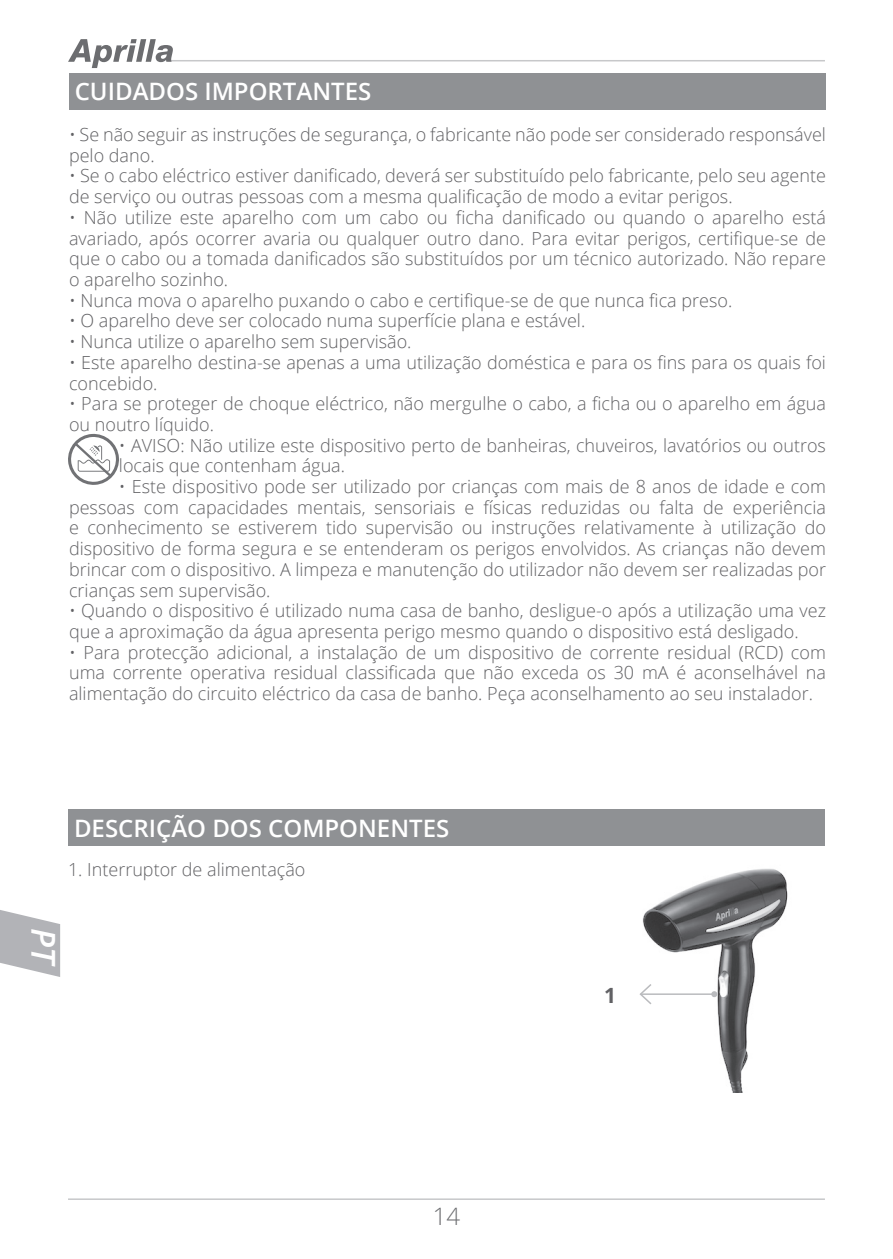
<style>
.page{position:relative;width:893px;height:1259px;background:#fff}
.page>*{position:absolute;margin:0;border:0;box-sizing:border-box;transform-origin:0 0}
.t1{font:italic 600 33px "Open Sans";color:#fff}
.t2{font:600 24px "Open Sans";color:#fff}
.t3{font:300 24px "Open Sans";color:#6c6d70}
.t4{font:700 21px "Open Sans";color:#616164}
.t5{font:300 18px/20.7px "Open Sans";color:#616164}
</style>
<div class="page">
<hr style="left:68px;top:1198px;width:757px;height:2px;background:#c7c8ca">
<hr style="left:168px;top:60px;width:657px;height:1px;background:#c7c8ca">
<svg style="left:68px;top:39px;width:105px;height:29px"></svg>
<svg style="left:0;top:910px;width:60px;height:67px"></svg>
<div style="left:69px;top:73px;width:757px;height:37px;background:#8f9194"></div>
<div style="left:68px;top:809px;width:757px;height:37px;background:#8f9194"></div>
<svg style="left:68px;top:433px;width:51px;height:52px"></svg>
<img style="left:643px;top:868px;width:145px;height:225px">
<hr style="left:641px;top:993px;width:73px;height:2px;background:#babbbe">
<svg style="left:711px;top:991px;width:7px;height:6px"></svg>
<svg style="left:639px;top:982px;width:14px;height:24px"></svg>
<h2 class="t2" style="left:75px;top:75px;width:298px">CUIDADOS IMPORTANTES</h2>
<p class="t5" style="left:69px;top:124px;width:758px">• Se não seguir as instruções de segurança, o fabricante não pode ser considerado responsável pelo dano.</p>
<p class="t5" style="left:69px;top:165px;width:758px">• Se o cabo eléctrico estiver danificado, deverá ser substituído pelo fabricante, pelo seu agente de serviço ou outras pessoas com a mesma qualificação de modo a evitar perigos.</p>
<p class="t5" style="left:69px;top:206px;width:758px;text-align:justify">• Não utilize este aparelho com um cabo ou ficha danificado ou quando o aparelho está avariado, após ocorrer avaria ou qualquer outro dano. Para evitar perigos, certifique-se de que o cabo ou a tomada danificados são substituídos por um técnico autorizado. Não repare o aparelho sozinho.</p>
<p class="t5" style="left:69px;top:289px;width:665px">• Nunca mova o aparelho puxando o cabo e certifique-se de que nunca fica preso.</p>
<p class="t5" style="left:69px;top:310px;width:518px">• O aparelho deve ser colocado numa superfície plana e estável.</p>
<p class="t5" style="left:69px;top:331px;width:344px">• Nunca utilize o aparelho sem supervisão.</p>
<p class="t5" style="left:69px;top:351px;width:758px">• Este aparelho destina-se apenas a uma utilização doméstica e para os fins para os quais foi concebido.</p>
<p class="t5" style="left:69px;top:393px;width:758px">• Para se proteger de choque eléctrico, não mergulhe o cabo, a ficha ou o aparelho em água ou noutro líquido.</p>
<p class="t5" style="left:119px;top:434px;width:708px">• AVISO: Não utilize este dispositivo perto de banheiras, chuveiros, lavatórios ou outros locais que contenham água.</p>
<p class="t5" style="left:69px;top:476px;width:758px;text-align:justify;text-indent:50px">• Este dispositivo pode ser utilizado por crianças com mais de 8 anos de idade e com pessoas com capacidades mentais, sensoriais e físicas reduzidas ou falta de experiência e conhecimento se estiverem tido supervisão ou instruções relativamente à utilização do dispositivo de forma segura e se entenderam os perigos envolvidos. As crianças não devem brincar com o dispositivo. A limpeza e manutenção do utilizador não devem ser realizadas por crianças sem supervisão.</p>
<p class="t5" style="left:69px;top:600px;width:758px">• Quando o dispositivo é utilizado numa casa de banho, desligue-o após a utilização uma vez que a aproximação da água apresenta perigo mesmo quando o dispositivo está desligado.</p>
<p class="t5" style="left:69px;top:641px;width:758px;text-align:justify">• Para protecção adicional, a instalação de um dispositivo de corrente residual (RCD) com uma corrente operativa residual classificada que não exceda os 30 mA é aconselhável na alimentação do circuito eléctrico da casa de banho. Peça aconselhamento ao seu instalador.</p>
<h2 class="t2" style="left:74px;top:811px;width:377px">DESCRIÇÃO DOS COMPONENTES</h2>
<p class="t5" style="left:68px;top:858px;width:239px">1. Interruptor de alimentação</p>
<h1 class="t1" style="left:66px;top:928px;width:40px;rotate:90deg">PT</h1>
<p class="t4" style="left:604px;top:981px;width:13px">1</p>
<h2 class="t3" style="left:433px;top:1200px;width:29px">14</h2>
</div>
